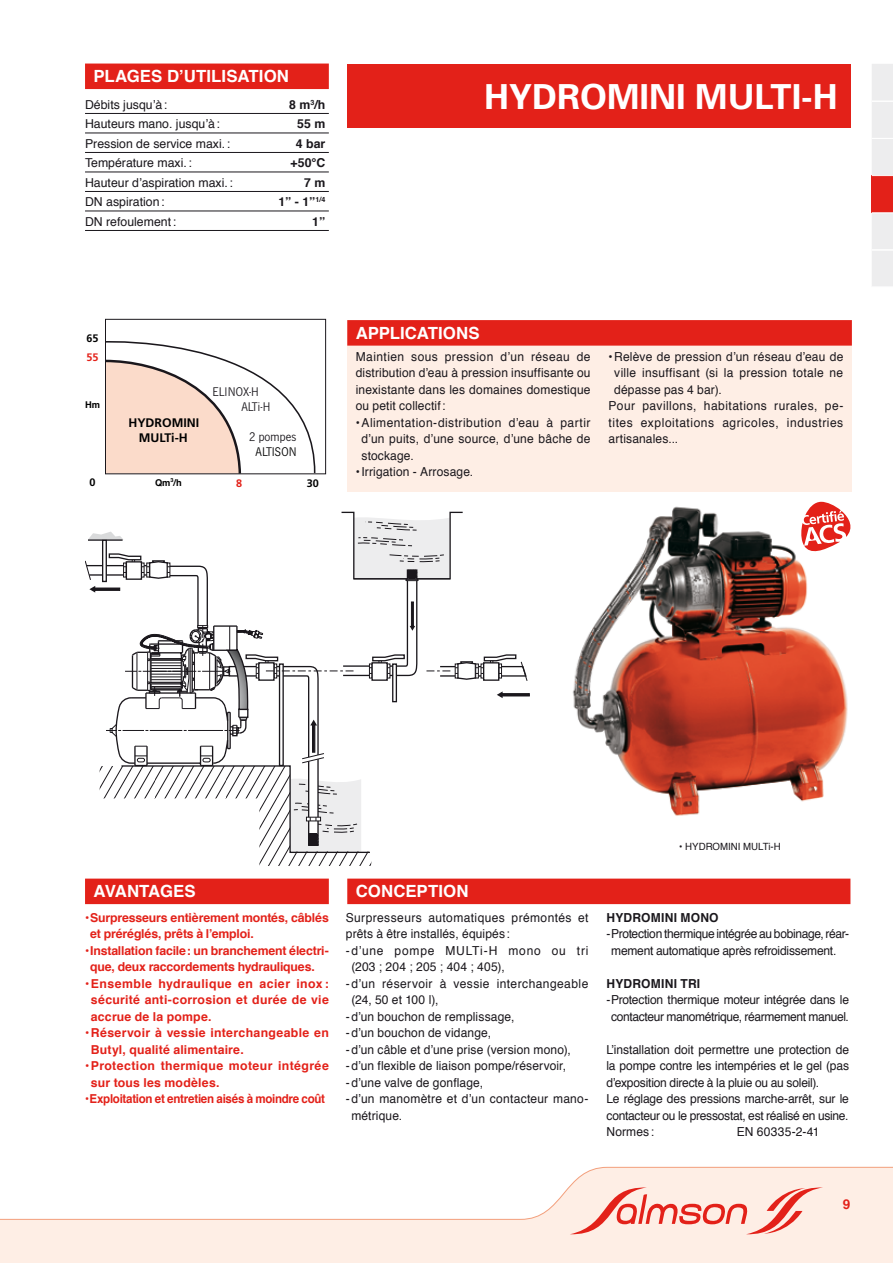
<style>
.page{position:relative;width:893px;height:1263px;background:#fff}
.page>*{position:absolute;margin:0;border:0;box-sizing:border-box;transform-origin:0 0}
.t1{font:700 34.5px "Univers";color:#fff}
.t2{font:700 16.8px "Helvetica";letter-spacing:.005em;color:#fff}
.t3{font:700 13.5px "Helvetica";color:#e32119}
.t4{font:12.45px/16.5px "Helvetica";letter-spacing:.01em;color:#1a171c;text-align:justify}
.t5{font:12.45px/16.5px "Helvetica";letter-spacing:-.015em;color:#1a171c}
.t6{font:12.45px/16.5px "Helvetica";letter-spacing:-.025em;color:#1a171c}
.t7{font:12.45px/16.5px "Helvetica";letter-spacing:.035em;color:#1a171c}
.t8{font:12.45px/16.5px "Helvetica";letter-spacing:.065em;color:#1a171c}
.t9{font:12.45px "Helvetica";letter-spacing:.045em;color:#1a171c}
.t10{font:12.45px "Helvetica";letter-spacing:.03em;color:#1a171c}
.t11{font:12.45px "Helvetica";letter-spacing:.04em;color:#1a171c}
.t12{font:700 12.45px "Helvetica";letter-spacing:.02em;color:#1a171c}
.t13{font:700 12.45px/14.9px "Frutiger";color:#000;text-align:center}
.t14{font:12.45px/14.9px "News Gothic BQ";letter-spacing:.02em;color:#1a171c}
.t15{font:12.45px "News Gothic BQ";color:#1a171c}
.t16{font:12.45px "News Gothic BQ";letter-spacing:.02em;color:#000}
.t17{font:700 12.3px/16.5px "Helvetica";color:#e32119}
.t18{font:12.3px "Helvetica";color:#1a171c}
.t19{font:700 12.3px/16.5px "Helvetica";letter-spacing:.02em;color:#e32119}
.t20{font:700 12.3px/16.5px "Helvetica";letter-spacing:.025em;color:#e32119}
.t21{font:700 12.3px "Helvetica";letter-spacing:-.025em;color:#e32119;scale:.94 1}
.t22{font:700 12.3px "Helvetica";color:#1a171c}
.t23{font:700 10.8px "Frutiger";color:#000}
.t24{font:700 10.8px "Frutiger";color:#e32119}
.t25{font:9.9px "Helvetica";color:#1a171c}
.t26{font:700 9.3px "Helvetica";color:#000}
</style>
<div class="page">
<div style="left:347px;top:64px;width:503px;height:64px;background:#e32119"></div>
<img style="left:572px;top:506px;width:279px;height:310px">
<div style="left:502px;top:693px;width:28px;height:3px;background:#1a171c;border:1px solid #1a171c"></div>
<svg style="left:85px;top:512px;width:443px;height:353px"></svg>
<svg style="left:105px;top:341px;width:211px;height:134px"></svg>
<div style="left:105px;top:319px;width:221px;height:155px;border:1px solid #1a171c"></div>
<svg style="left:801px;top:502px;width:49px;height:49px"></svg>
<div style="left:85px;top:64px;width:244px;height:25px;background:#e32119"></div>
<hr style="left:85px;top:113px;width:244px;height:1px;background:#1a171c">
<hr style="left:85px;top:133px;width:244px;height:1px;background:#1a171c">
<hr style="left:85px;top:152px;width:244px;height:1px;background:#1a171c">
<hr style="left:85px;top:172px;width:244px;height:1px;background:#1a171c">
<hr style="left:85px;top:191px;width:244px;height:1px;background:#1a171c">
<hr style="left:85px;top:211px;width:244px;height:1px;background:#1a171c">
<hr style="left:85px;top:230px;width:244px;height:1px;background:#1a171c">
<div style="left:347px;top:320px;width:505px;height:172px;background:#feeee5"></div>
<div style="left:347px;top:320px;width:505px;height:26px;background:#e32119"></div>
<div style="left:85px;top:878px;width:244px;height:26px;background:#e32119"></div>
<div style="left:347px;top:878px;width:503px;height:26px;background:#e32119"></div>
<svg style="left:0;top:1166px;width:893px;height:97px"></svg>
<svg style="left:872px;top:64px;width:21px;height:222px;background:#ebcccb"></svg>
<h2 class="t2" style="left:94px;top:61px;width:197px">PLAGES D’UTILISATION</h2>
<p class="t18" style="left:85px;top:94px;width:84px">Débits jusqu’à:</p>
<p class="t22" style="left:289px;top:94px;width:38px">8 m<sup>3</sup>/h</p>
<p class="t18" style="left:85px;top:114px;width:136px">Hauteurs mano. jusqu’à:</p>
<p class="t22" style="left:297px;top:113px;width:30px">55 m</p>
<p class="t18" style="left:85px;top:133px;width:147px">Pression de service maxi.:</p>
<p class="t22" style="left:296px;top:133px;width:31px">4 bar</p>
<p class="t18" style="left:85px;top:153px;width:108px">Température maxi.:</p>
<p class="t22" style="left:291px;top:152px;width:36px">+50°C</p>
<p class="t18" style="left:85px;top:172px;width:149px">Hauteur d’aspiration maxi.:</p>
<p class="t22" style="left:304px;top:172px;width:23px">7 m</p>
<p class="t18" style="left:85px;top:192px;width:81px">DN aspiration:</p>
<p class="t22" style="left:278px;top:191px;width:48px">1” - 1”<sup>1/4</sup></p>
<p class="t18" style="left:85px;top:211px;width:93px">DN refoulement:</p>
<p class="t22" style="left:312px;top:211px;width:14px">1”</p>
<h1 class="t1" style="left:484px;top:76px;width:355px">HYDROMINI MULTi-H</h1>
<p class="t23" style="left:86px;top:332px;width:14px">65</p>
<p class="t24" style="left:87px;top:351px;width:14px">55</p>
<p class="t26" style="left:85px;top:396px;width:16px">Hm</p>
<p class="t13" style="left:128px;top:415px;width:72px">HYDROMINI<br>MULTi-H</p>
<p class="t14" style="left:241px;top:385px;width:30px;text-indent:-28px">ELINOX-H<br>ALTi-H</p>
<p class="t15" style="left:249px;top:430px;width:49px">2 pompes</p>
<p class="t16" style="left:256px;top:444px;width:42px">ALTISON</p>
<p class="t23" style="left:90px;top:476px;width:8px">0</p>
<p class="t24" style="left:236px;top:476px;width:8px">8</p>
<p class="t26" style="left:155px;top:475px;width:28px">Qm<sup>3</sup>/h</p>
<p class="t23" style="left:307px;top:476px;width:14px">30</p>
<h2 class="t2" style="left:356px;top:317px;width:125px">APPLICATIONS</h2>
<p class="t4" style="left:356px;top:348px;width:236px">Maintien sous pression d’un réseau de distribution d’eau à pression insuffisante ou inexistante dans les domaines domestique ou petit collectif:</p>
<p class="t4" style="left:361px;top:414px;width:231px;text-indent:-6px">• Alimentation-distribution d’eau à partir d’un puits, d’une source, d’une bâche de stockage.</p>
<p class="t4" style="left:356px;top:463px;width:119px">• Irrigation - Arrosage.</p>
<p class="t4" style="left:609px;top:348px;width:236px">• Relève de pression d’un réseau d’eau de</p>
<p class="t10" style="left:614px;top:362px;width:230px">ville insuffisant (si la pression totale ne</p>
<p class="t4" style="left:614px;top:381px;width:109px">dépasse pas 4 bar).</p>
<p class="t11" style="left:609px;top:395px;width:236px">Pour pavillons, habitations rurales, pe-</p>
<p class="t9" style="left:609px;top:412px;width:236px">tites exploitations agricoles, industries</p>
<p class="t4" style="left:609px;top:430px;width:71px">artisanales...</p>
<h2 class="t2" style="left:94px;top:876px;width:103px">AVANTAGES</h2>
<p class="t17" style="left:90px;top:909px;width:240px;text-indent:-5px">• Surpresseurs entièrement montés, câblés et préréglés, prêts à l’emploi.</p>
<p class="t17" style="left:90px;top:942px;width:240px;text-indent:-5px">• Installation facile : un branchement électri&shy;que, deux raccordements hydrauliques.</p>
<p class="t17" style="left:91px;top:975px;width:239px;text-align:justify;text-indent:-6px">• Ensemble hydraulique en acier inox : sécurité anti-corrosion et durée de vie accrue de la pompe.</p>
<p class="t19" style="left:91px;top:1024px;width:239px;text-indent:-6px">• Réservoir à vessie interchangeable en<br>Butyl, qualité alimentaire.</p>
<p class="t20" style="left:91px;top:1057px;width:239px;text-indent:-6px">• Protection thermique moteur intégrée sur tous les modèles.</p>
<p class="t21" style="left:85px;top:1088px;width:257px">• Exploitation et entretien aisés à moindre coût</p>
<h2 class="t2" style="left:356px;top:876px;width:114px">CONCEPTION</h2>
<p class="t4" style="left:346px;top:909px;width:244px">Surpresseurs automatiques prémontés et prêts à être installés, équipés:</p>
<p class="t8" style="left:351px;top:942px;width:239px;text-indent:-6px">- d’une pompe MULTi-H mono ou tri (203 ; 204 ; 205 ; 404 ; 405),</p>
<p class="t7" style="left:351px;top:975px;width:239px;text-indent:-6px">- d’un réservoir à vessie interchangeable (24, 50 et 100 l),</p>
<p class="t4" style="left:346px;top:1008px;width:170px">- d’un bouchon de remplissage,</p>
<p class="t4" style="left:346px;top:1024px;width:147px">- d’un bouchon de vidange,</p>
<p class="t4" style="left:346px;top:1041px;width:226px">- d’un câble et d’une prise (version mono),</p>
<p class="t4" style="left:346px;top:1057px;width:222px">- d’un flexible de liaison pompe/réservoir,</p>
<p class="t4" style="left:346px;top:1074px;width:139px">- d’une valve de gonflage,</p>
<p class="t4" style="left:351px;top:1090px;width:238px;text-indent:-6px">- d’un manomètre et d’un contacteur mano&shy;métrique.</p>
<p class="t25" style="left:679px;top:838px;width:103px">• HYDROMINI MULTi-H</p>
<p class="t12" style="left:606px;top:906px;width:114px">HYDROMINI MONO</p>
<p class="t6" style="left:611px;top:925px;width:239px;text-indent:-5px">- Protection thermique intégrée au bobinage, réar&shy;mement automatique après refroidissement.</p>
<p class="t12" style="left:606px;top:972px;width:95px">HYDROMINI TRI</p>
<p class="t6" style="left:606px;top:991px;width:244px;text-align:center">- Protection thermique moteur intégrée dans le contacteur manométrique, réarmement manuel.</p>
<p class="t5" style="left:606px;top:1041px;width:244px">L’installation doit permettre une protection de la pompe contre les intempéries et le gel (pas d’exposition directe à la pluie ou au soleil).<br>Le réglage des pressions marche-arrêt, sur le contacteur ou le pressostat, est réalisé en usine.<br>Normes:</p>
<p class="t4" style="left:737px;top:1123px;width:84px">EN 60335-2-41</p>
<p class="t3" style="left:843px;top:1192px;width:9px">9</p>
</div>
